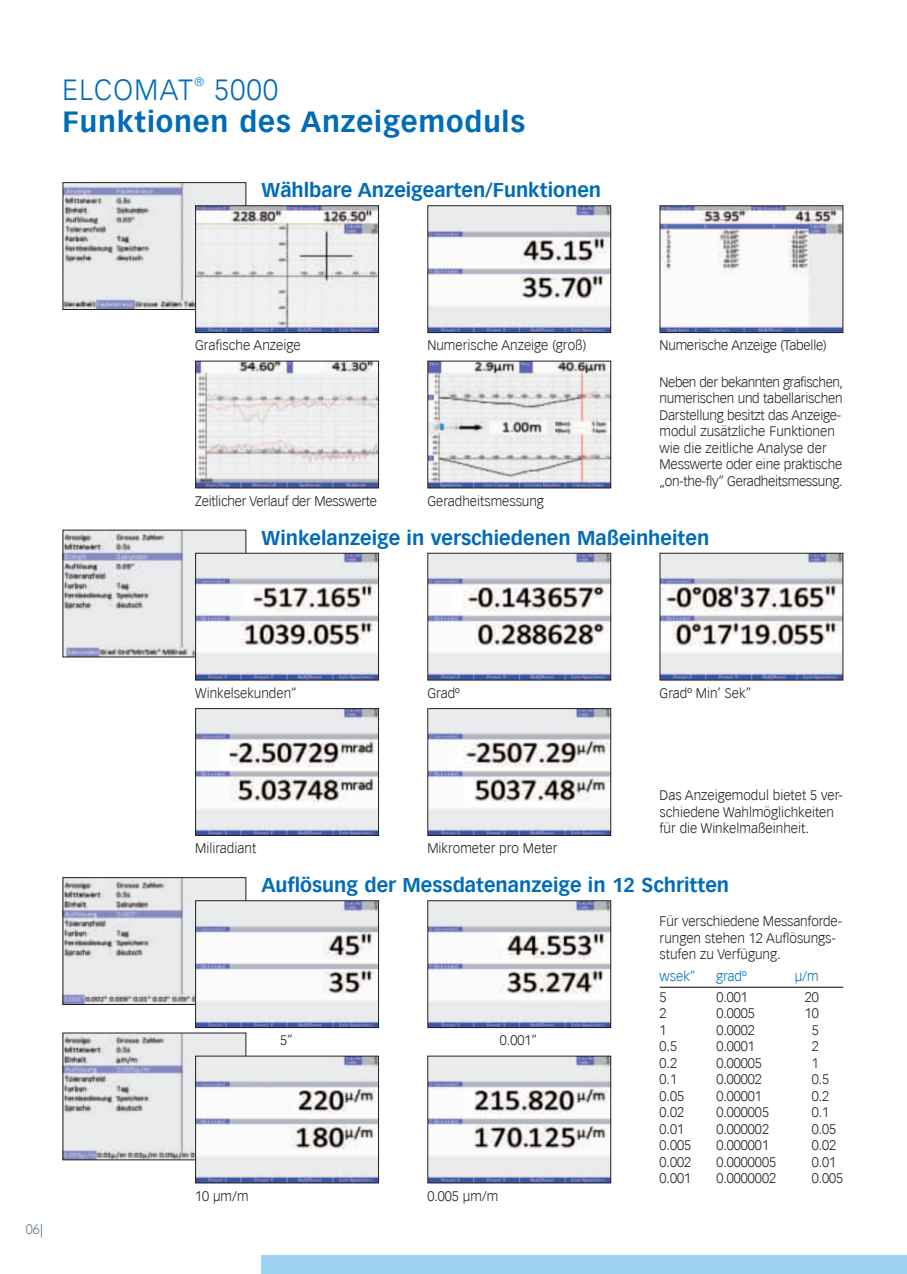
<style>
.page{position:relative;width:907px;height:1274px;background:#fff}
.page>*{position:absolute;margin:0;border:0;box-sizing:border-box;transform-origin:0 0}
.t1{font:700 28.5px "Vectora LH";letter-spacing:.03em;color:#006bb6}
.t2{font:300 28.5px "Vectora LH";letter-spacing:.05em;color:#006bb6}
.t3{font:700 19.5px "Vectora LH";color:#006bb6}
.t4{font:300 13.5px/16.5px "Vectora LH";color:#231f20}
.t5{font:300 13.5px "Vectora LH";letter-spacing:-.02em;color:#231f20}
.t6{font:300 13.5px "Vectora LH";color:#006bb6}
.t7{font:300 13.5px "Vectora LH";color:#76787b}
.t8{font:300 12px "Vectora LH";color:#006bb6}
.s1{color:#006bb6}
</style>
<div class="page">
<img style="left:65px;top:184px;width:179px;height:124px">
<div style="left:63px;top:182px;width:183px;height:128px;border:1px solid #231f20"></div>
<div style="left:262px;top:1255px;width:645px;height:19px;background:#9ed3f1"></div>
<img style="left:197px;top:207px;width:180px;height:124px">
<div style="left:195px;top:205px;width:184px;height:128px;border:1px solid #231f20"></div>
<img style="left:197px;top:363px;width:180px;height:123px">
<div style="left:195px;top:361px;width:184px;height:127px;border:1px solid #231f20"></div>
<img style="left:662px;top:207px;width:179px;height:124px">
<div style="left:660px;top:205px;width:183px;height:128px;border:1px solid #231f20"></div>
<img style="left:429px;top:207px;width:180px;height:124px">
<div style="left:427px;top:205px;width:184px;height:128px;border:1px solid #231f20"></div>
<img style="left:429px;top:363px;width:180px;height:123px">
<img style="left:65px;top:879px;width:179px;height:124px">
<div style="left:63px;top:877px;width:183px;height:128px;border:1px solid #231f20"></div>
<img style="left:65px;top:1034px;width:179px;height:124px">
<img style="left:197px;top:902px;width:180px;height:124px">
<div style="left:195px;top:900px;width:184px;height:128px;border:1px solid #231f20"></div>
<img style="left:197px;top:1057px;width:180px;height:124px">
<div style="left:195px;top:1055px;width:184px;height:128px;border:1px solid #231f20"></div>
<hr style="left:660px;top:986px;width:183px;height:1px;background:#231f20">
<img style="left:429px;top:902px;width:180px;height:124px">
<div style="left:427px;top:900px;width:184px;height:128px;border:1px solid #231f20"></div>
<img style="left:429px;top:1057px;width:180px;height:124px">
<img style="left:65px;top:532px;width:179px;height:123px">
<img style="left:197px;top:555px;width:180px;height:123px">
<div style="left:195px;top:553px;width:184px;height:127px;border:1px solid #231f20"></div>
<img style="left:197px;top:710px;width:180px;height:124px">
<div style="left:195px;top:708px;width:184px;height:128px;border:1px solid #231f20"></div>
<img style="left:662px;top:555px;width:179px;height:123px">
<div style="left:660px;top:553px;width:183px;height:127px;border:1px solid #231f20"></div>
<img style="left:429px;top:555px;width:180px;height:123px">
<div style="left:427px;top:553px;width:184px;height:127px;border:1px solid #231f20"></div>
<img style="left:429px;top:710px;width:180px;height:124px">
<div style="left:427px;top:708px;width:184px;height:128px;border:1px solid #231f20"></div>
<h1 class="t2" style="left:63px;top:74px;width:132px">ELCOMAT</h1>
<p class="t8" style="left:194px;top:75px;width:11px">®</p>
<h1 class="t2" style="left:214px;top:74px;width:65px">5000</h1>
<h1 class="t1" style="left:63px;top:104px;width:464px">Funktionen des Anzeigemoduls</h1>
<h2 class="t3" style="left:262px;top:179px;width:341px">Wählbare Anzeigearten/Funktionen</h2>
<p class="t4" style="left:195px;top:337px;width:107px">Grafische Anzeige</p>
<p class="t4" style="left:427px;top:337px;width:160px">Numerische Anzeige (groß)</p>
<p class="t5" style="left:195px;top:493px;width:183px">Zeitlicher Verlauf der Messwerte</p>
<p class="t4" style="left:427px;top:492px;width:118px">Geradheitsmessung</p>
<p class="t4" style="left:660px;top:337px;width:169px">Numerische Anzeige (Tabelle)</p>
<p class="t4" style="left:660px;top:373px;width:185px">Neben der bekannten grafischen, numerischen und tabellarischen<br>Darstellung besitzt das Anzeige - mo dul zusätzliche Funktionen wie die zeitliche Analyse der<br>Mess werte oder eine praktische „on-the-fly“ Geradheits messung.</p>
<h2 class="t3" style="left:262px;top:526px;width:449px">Winkelanzeige in verschiedenen Maßeinheiten</h2>
<p class="t7" style="left:26px;top:1221px;width:19px">06<span class="s1">|</span></p>
<p class="t4" style="left:195px;top:684px;width:103px">Winkelsekunden“</p>
<p class="t4" style="left:195px;top:840px;width:63px">Miliradiant</p>
<p class="t4" style="left:427px;top:684px;width:34px">Gradº</p>
<p class="t4" style="left:427px;top:840px;width:132px">Mikrometer pro Meter</p>
<p class="t4" style="left:660px;top:684px;width:93px">Gradº Min’ Sek”</p>
<p class="t4" style="left:660px;top:787px;width:185px">Das Anzeigemodul bietet 5 ver&shy;schiedene Wahlmöglichkeiten für die Winkelmaßeinheit.</p>
<h2 class="t3" style="left:262px;top:873px;width:469px">Auflösung der Messdatenanzeige in 12 Schritten</h2>
<p class="t4" style="left:280px;top:1032px;width:14px">5“</p>
<p class="t4" style="left:195px;top:1187px;width:55px">10 μm/m</p>
<p class="t4" style="left:500px;top:1032px;width:39px">0.001“</p>
<p class="t4" style="left:427px;top:1187px;width:72px">0.005 μm/m</p>
<p class="t4" style="left:660px;top:912px;width:184px">Für verschiedene Mess anfor de - rungen stehen 12 Auf lö sungs - stufen zu Verfügung.</p>
<p class="t6" style="left:660px;top:968px;width:37px">wsek“</p>
<p class="t6" style="left:716px;top:968px;width:32px">gradº</p>
<p class="t6" style="left:795px;top:968px;width:26px">μ/m</p>
<p class="t4" style="left:660px;top:988px;width:9px">5</p>
<p class="t4" style="left:716px;top:988px;width:33px">0.001</p>
<p class="t4" style="left:805px;top:988px;width:16px">20</p>
<p class="t4" style="left:660px;top:1005px;width:9px">2</p>
<p class="t4" style="left:716px;top:1005px;width:40px">0.0005</p>
<p class="t4" style="left:805px;top:1005px;width:16px">10</p>
<p class="t4" style="left:660px;top:1021px;width:9px">1</p>
<p class="t4" style="left:716px;top:1021px;width:40px">0.0002</p>
<p class="t4" style="left:812px;top:1021px;width:9px">5</p>
<p class="t4" style="left:660px;top:1038px;width:19px">0.5</p>
<p class="t4" style="left:716px;top:1038px;width:40px">0.0001</p>
<p class="t4" style="left:812px;top:1038px;width:9px">2</p>
<p class="t4" style="left:660px;top:1054px;width:19px">0.2</p>
<p class="t4" style="left:716px;top:1054px;width:47px">0.00005</p>
<p class="t4" style="left:812px;top:1054px;width:9px">1</p>
<p class="t4" style="left:660px;top:1071px;width:19px">0.1</p>
<p class="t4" style="left:716px;top:1071px;width:47px">0.00002</p>
<p class="t4" style="left:812px;top:1071px;width:19px">0.5</p>
<p class="t4" style="left:660px;top:1087px;width:26px">0.05</p>
<p class="t4" style="left:716px;top:1087px;width:47px">0.00001</p>
<p class="t4" style="left:812px;top:1087px;width:19px">0.2</p>
<p class="t4" style="left:660px;top:1104px;width:26px">0.02</p>
<p class="t4" style="left:716px;top:1104px;width:54px">0.000005</p>
<p class="t4" style="left:812px;top:1104px;width:19px">0.1</p>
<p class="t4" style="left:660px;top:1120px;width:26px">0.01</p>
<p class="t4" style="left:716px;top:1120px;width:54px">0.000002</p>
<p class="t4" style="left:812px;top:1120px;width:26px">0.05</p>
<p class="t4" style="left:660px;top:1137px;width:33px">0.005</p>
<p class="t4" style="left:716px;top:1137px;width:54px">0.000001</p>
<p class="t4" style="left:812px;top:1137px;width:26px">0.02</p>
<p class="t4" style="left:660px;top:1153px;width:33px">0.002</p>
<p class="t4" style="left:716px;top:1153px;width:61px">0.0000005</p>
<p class="t4" style="left:812px;top:1153px;width:26px">0.01</p>
<p class="t4" style="left:660px;top:1170px;width:33px">0.001</p>
<p class="t4" style="left:716px;top:1170px;width:61px">0.0000002</p>
<p class="t4" style="left:812px;top:1170px;width:33px">0.005</p>
</div>
